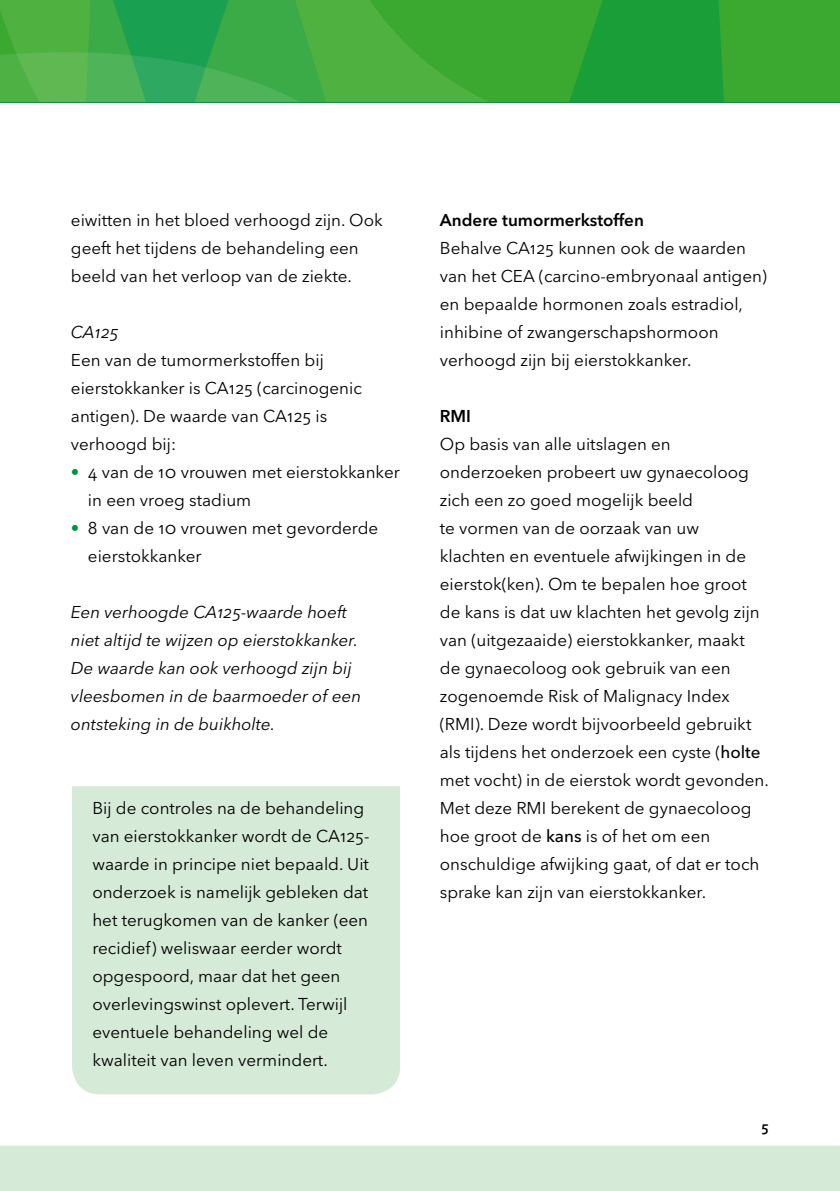
<style>
.page{position:relative;width:840px;height:1191px;background:#fff}
.page>*{position:absolute;margin:0;border:0;box-sizing:border-box;transform-origin:0 0}
.t1{font:17px/28px "Avenir Next LT Pro";color:#000}
.t2{font:italic 17px/28px "Avenir Next LT Pro";color:#000}
.t3{font:600 17px "Avenir Next LT Pro";color:#000}
.t4{font:600 14px "Avenir Next LT Pro";color:#000}
.s1{font-family:"Helvetica Neue LT";color:#00963f}
.s2{font-weight:500}
</style>
<div class="page">
<svg style="left:0;top:0;width:839px;height:102px"></svg>
<svg style="left:0;top:52px;width:300px;height:50px"></svg>
<div style="left:0;top:1145px;width:839px;height:46px;background:#d6ead8"></div>
<div style="left:72px;top:786px;width:328px;height:308px;background:#d6ead8"></div>
<p class="t1" style="left:71px;top:206px;width:313px">eiwitten in het bloed verhoogd zijn. Ook geeft het tijdens de behandeling een beeld van het verloop van de ziekte.</p>
<p class="t2" style="left:71px;top:318px;width:49px">CA125</p>
<p class="t1" style="left:71px;top:346px;width:292px">Een van de tumormerkstoffen bij eierstokkanker is CA125 (carcinogenic antigen). De waarde van CA125 is verhoogd bij:</p>
<p class="t1" style="left:88px;top:458px;width:313px;text-indent:-17px"><span class="s1">•</span> 4 van de 10 vrouwen met eierstokkanker in een vroeg stadium</p>
<p class="t1" style="left:88px;top:514px;width:292px;text-indent:-17px"><span class="s1">•</span> 8 van de 10 vrouwen met gevorderde eierstokkanker</p>
<p class="t2" style="left:71px;top:598px;width:291px">Een verhoogde CA125-waarde hoeft niet altijd te wijzen op eierstokkanker.<br>De waarde kan ook verhoogd zijn bij vleesbomen in de baarmoeder of een ontsteking in de buikholte.</p>
<p class="t1" style="left:92px;top:794px;width:278px">Bij de controles na de behandeling van eierstokkanker wordt de CA125- waarde in principe niet bepaald. Uit onderzoek is namelijk gebleken dat het terugkomen van de kanker (een recidief) weliswaar eerder wordt opgespoord, maar dat het geen overlevingswinst oplevert. Terwijl eventuele behandeling wel de kwaliteit van leven vermindert.</p>
<p class="t3" style="left:439px;top:210px;width:205px">Andere tumormerkstoffen</p>
<p class="t1" style="left:439px;top:234px;width:328px">Behalve CA125 kunnen ook de waarden van het CEA (carcino-embryonaal antigen) en bepaalde hormonen zoals estradiol, inhibine of zwangerschapshormoon verhoogd zijn bij eierstokkanker.</p>
<p class="t3" style="left:439px;top:406px;width:33px">RMI</p>
<p class="t1" style="left:439px;top:430px;width:330px">Op basis van alle uitslagen en onderzoeken probeert uw gynaecoloog zich een zo goed mogelijk beeld<br>te vormen van de oorzaak van uw<br>klachten en eventuele afwijkingen in de eierstok(ken). Om te bepalen hoe groot de kans is dat uw klachten het gevolg zijn van (uitgezaaide) eierstokkanker, maakt de gynaecoloog ook gebruik van een zogenoemde Risk of Malignacy Index (RMI). Deze wordt bijvoorbeeld gebruikt als tijdens het onderzoek een cyste (<span class="s2">holte </span>met vocht) in de eierstok wordt gevonden.<br>Met deze RMI berekent de gynaecoloog hoe groot de <span class="s2">kans</span> is of het om een onschuldige afwijking gaat, of dat er toch sprake kan zijn van eierstokkanker.</p>
<p class="t4" style="left:760px;top:1118px;width:9px">5</p>
</div>
